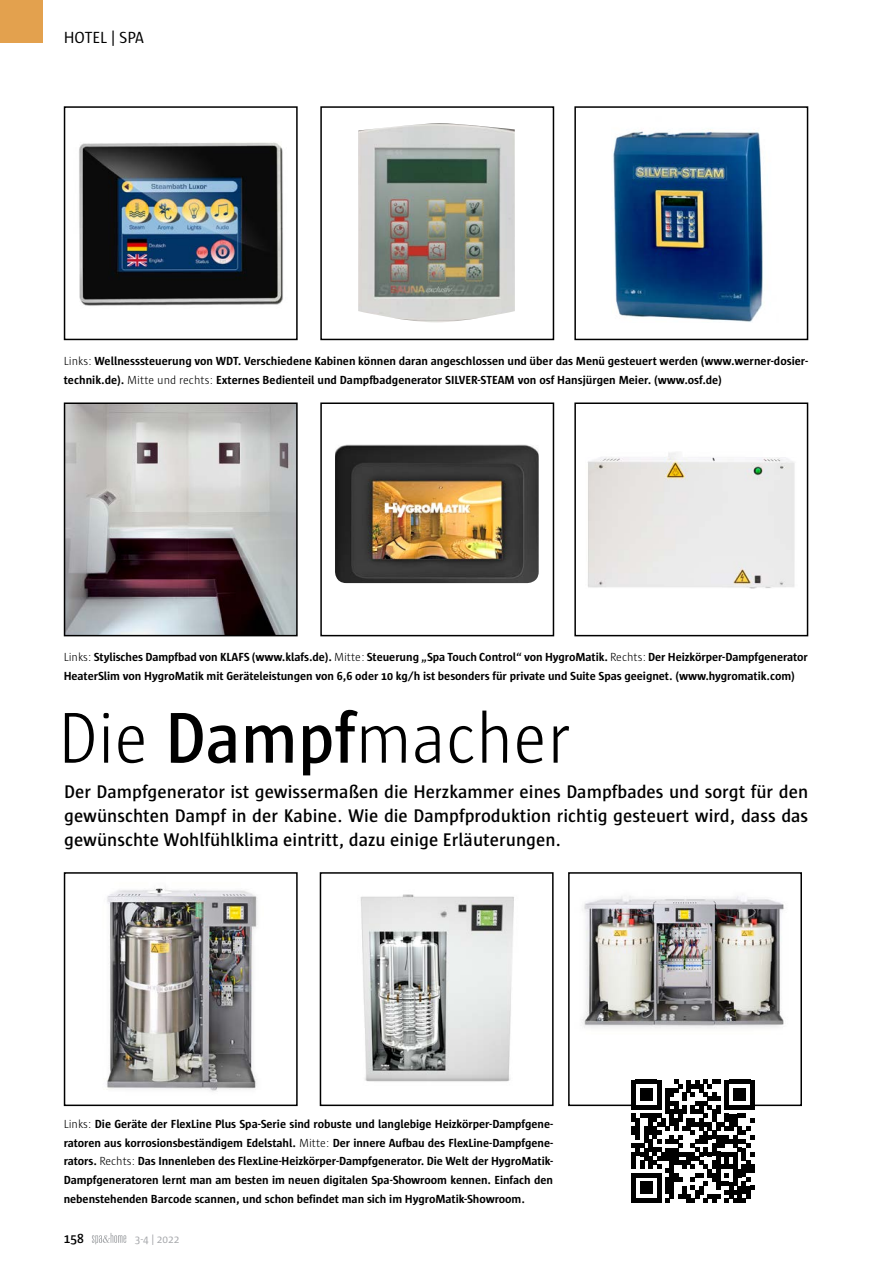
<style>
.page{position:relative;width:893px;height:1263px;background:#fff}
.page>*{position:absolute;margin:0;border:0;box-sizing:border-box;transform-origin:0 0}
.t1{font:300 73.5px "Sun";color:#000;scale:.95 1}
.t2{font:600 18.75px/24px "Sun";color:#000;text-align:justify}
.t3{font:16.5px "Sun";color:#000}
.t4{font:600 13.5px "Sun";color:#000}
.t5{font:700 12px/18.8px "Sun";letter-spacing:-.005em;color:#000}
.t6{font:11.25px "Sun";color:#a7a9ac}
.s1{font-weight:300}
.s2{font-weight:600}
</style>
<div class="page">
<svg style="left:92px;top:1233px;width:34px;height:11px"></svg>
<div style="left:574px;top:402px;width:234px;height:234px;border:2px solid #000"></div>
<div style="left:320px;top:402px;width:234px;height:234px;border:2px solid #000"></div>
<div style="left:574px;top:106px;width:234px;height:234px;border:2px solid #000"></div>
<div style="left:320px;top:106px;width:234px;height:234px;border:2px solid #000"></div>
<img style="left:588px;top:452px;width:207px;height:137px">
<img style="left:335px;top:444px;width:204px;height:139px">
<img style="left:613px;top:129px;width:150px;height:193px">
<img style="left:358px;top:123px;width:157px;height:199px">
<div style="left:0;top:0;width:43px;height:43px;background:#e3a14e"></div>
<img style="left:67px;top:405px;width:228px;height:228px">
<div style="left:64px;top:402px;width:234px;height:234px;border:2px solid #000"></div>
<img style="left:79px;top:142px;width:204px;height:164px">
<div style="left:64px;top:106px;width:234px;height:234px;border:2px solid #000"></div>
<img style="left:360px;top:894px;width:154px;height:188px">
<div style="left:320px;top:872px;width:234px;height:234px;border:2px solid #000"></div>
<img style="left:582px;top:896px;width:202px;height:132px">
<div style="left:568px;top:872px;width:234px;height:234px;border:2px solid #000"></div>
<img style="left:106px;top:888px;width:152px;height:204px">
<div style="left:64px;top:872px;width:234px;height:234px;border:2px solid #000"></div>
<svg style="left:631px;top:1080px;width:123px;height:123px"></svg>
<h3 class="t3" style="left:64px;top:28px;width:82px">HOTEL | SPA</h3>
<p class="t5" style="left:64px;top:352px;width:746px"><span class="s1">Links:</span> Wellnesssteuerung von WDT. Verschiedene Kabinen können daran angeschlossen und über das Menü gesteuert werden (www.werner-dosier&shy;technik.de). <span class="s1">Mitte und rechts:</span> Externes Bedienteil und Dampfbadgenerator SILVER-STEAM von osf Hansjürgen Meier. (www.osf.de)</p>
<p class="t5" style="left:64px;top:648px;width:746px"><span class="s1">Links:</span> Stylisches Dampfbad von KLAFS (www.klafs.de). <span class="s1">Mitte:</span> Steuerung „Spa Touch Control“ von HygroMatik. <span class="s1">Rechts:</span> Der Heizkörper-Dampfgenerator<br>HeaterSlim von HygroMatik mit Geräteleistungen von 6,6 oder 10 kg/h ist besonders für private und Suite Spas geeignet. (www.hygromatik.com)</p>
<h1 class="t1" style="left:58px;top:699px;width:542px">Die <span class="s2">Dampf</span>macher</h1>
<p class="t2" style="left:64px;top:780px;width:746px">Der Dampfgenerator ist gewissermaßen die Herzkammer eines Dampfbades und sorgt für den gewünschten Dampf in der Kabine. Wie die Dampfproduktion richtig gesteuert wird, dass das gewünschte Wohlfühlklima eintritt, dazu einige Erläuterungen.</p>
<p class="t5" style="left:64px;top:1114px;width:491px;text-align:justify"><span class="s1">Links:</span> Die Geräte der FlexLine Plus Spa-Serie sind robuste und langlebige Heizkörper-Dampfgene&shy;ratoren aus korrosionsbeständigem Edelstahl. <span class="s1">Mitte:</span> Der innere Aufbau des FlexLine-Dampfgene&shy;rators. <span class="s1">Rechts:</span> Das Innenleben des FlexLine-Heizkörper-Dampfgenerator. Die Welt der HygroMatik-Dampfgeneratoren lernt man am besten im neuen digitalen Spa-Showroom kennen. Einfach den nebenstehenden Barcode scannen, und schon befindet man sich im HygroMatik-Showroom.</p>
<p class="t4" style="left:64px;top:1231px;width:22px">158</p>
<p class="t6" style="left:135px;top:1233px;width:46px">3-4 | 2022</p>
</div>
